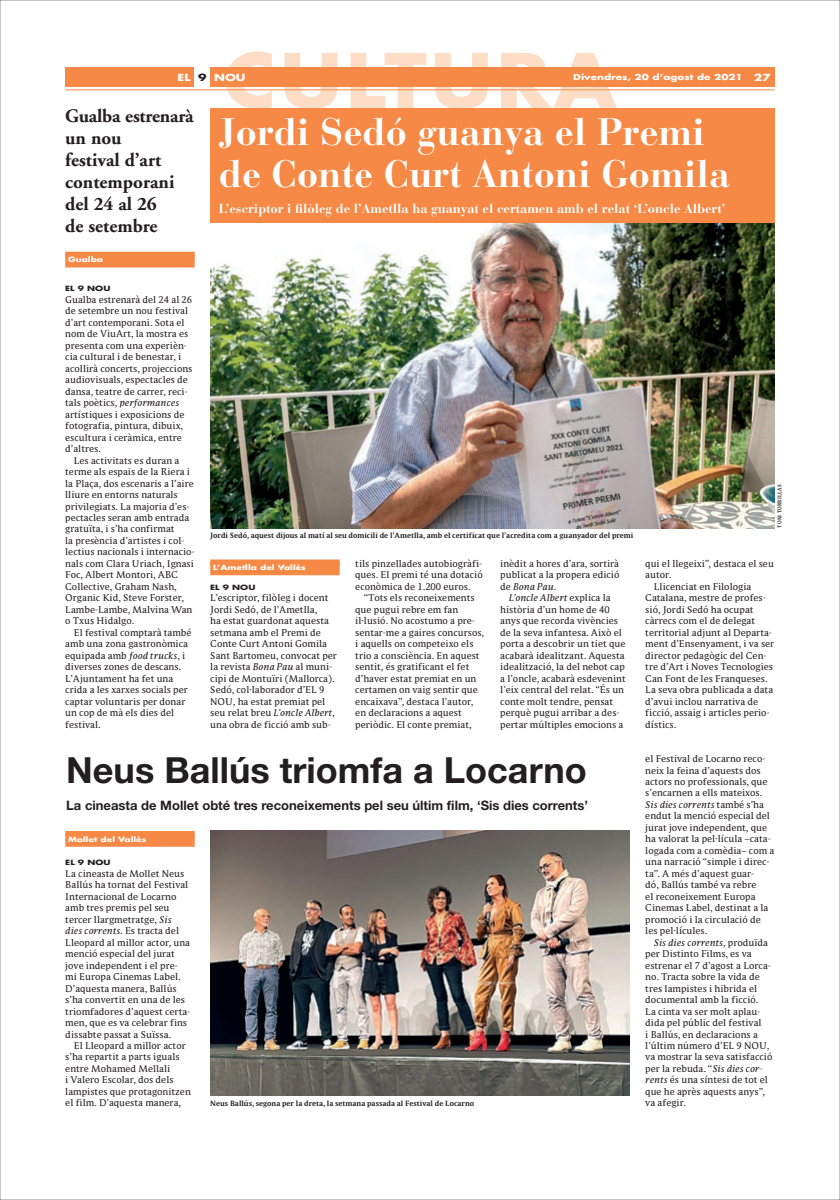
<style>
.page{position:relative;width:840px;height:1200px;background:#fff}
.page>*{position:absolute;margin:0;border:0;box-sizing:border-box;transform-origin:0 0}
.t1{font:700 73px "Futura";letter-spacing:.04em;color:#fdddc6;scale:1.1 1}
.t2{font:700 38px/42px "Bauer Bodoni";color:#fff}
.t3{font:700 36px "Helvetica Neue";color:#231f20}
.t4{font:700 19px/22px "Adobe Garamond";color:#231f20}
.t5{font:700 13px "Bauer Bodoni";color:#fff}
.t6{font:700 13px "Helvetica Neue";color:#231f20}
.t7{font:700 9.5px "Futura";color:#fff;scale:1.3 1}
.t8{font:9px/11.5px "Parable LF";color:#231f20}
.t9{font:700 8px "Futura";color:#fff;scale:1.3 1}
.t10{font:700 7px "Parable LF";color:#231f20}
.t11{font:700 7px "Futura";color:#fff;scale:1.3 1}
.t12{font:700 7px "Futura";color:#231f20;scale:1.3 1}
.t13{font:700 5px "Parable LF";letter-spacing:.05em;color:#231f20;scale:.86 1}
.s1{font-size:9.5px}
.s2{color:#231f20}
.s3{font-style:italic}
</style>
<div class="page">
<div style="left:65px;top:67px;width:709px;height:19px;background:#f68945"></div>
<div style="left:194px;top:67px;width:16px;height:20px;background:#fff"></div>
<hr style="left:65px;top:90px;width:709px;height:1px;background:#f68945">
<img style="left:210px;top:222px;width:564px;height:306px">
<div style="left:65px;top:252px;width:129px;height:5px;background:#f68945"></div>
<div style="left:65px;top:254px;width:129px;height:13px;background:#f68945"></div>
<img style="left:210px;top:830px;width:419px;height:265px">
<div style="left:65px;top:830px;width:129px;height:6px;background:#f68945"></div>
<div style="left:65px;top:833px;width:129px;height:13px;background:#f68945"></div>
<div style="left:210px;top:108px;width:564px;height:91px;background:#f68945"></div>
<div style="left:210px;top:200px;width:564px;height:22px;background:#f68945"></div>
<div style="left:210px;top:559px;width:129px;height:6px;background:#f68945"></div>
<div style="left:210px;top:562px;width:129px;height:13px;background:#f68945"></div>
<h1 class="t1" style="left:223px;top:32px;width:358px">CULTURA</h1>
<p class="t9" style="left:573px;top:71px;width:153px">Divendres, 20 d’agost de 2021 <span class="s1">27</span></p>
<p class="t7" style="left:177px;top:71px;width:54px">EL <span class="s2">9</span> NOU</p>
<h3 class="t4" style="left:65px;top:105px;width:130px">Gualba estrenarà un nou<br>festival d’art contemporani del 24 al 26<br>de setembre</h3>
<p class="t11" style="left:68px;top:255px;width:28px">Gualba</p>
<p class="t12" style="left:65px;top:284px;width:36px">EL 9 NOU</p>
<p class="t8" style="left:65px;top:293px;width:129px">Gualba estrenarà del 24 al 26 de setembre un nou festival d’art contemporani. Sota el nom de ViuArt, la mostra es presenta com una experièn· cia cultural i de benestar, i acollirà concerts, projeccions audiovisuals, espectacles de dansa, teatre de carrer, reci· tals poètics, <span class="s3">performances </span>artístiques i exposicions de fotografia, pintura, dibuix, escultura i ceràmica, entre d’altres.</p>
<p class="t8" style="left:65px;top:454px;width:131px;text-indent:9px">Les activitats es duran a terme als espais de la Riera i la Plaça, dos escenaris a l’aire lliure en entorns naturals privilegiats. La majoria d’es· pectacles seran amb entrada gratuïta, i s’ha confirmat<br>la presència d’artistes i col· lectius nacionals i internacio· nals com Clara Uriach, Ignasi<br>Foc, Albert Montori, ABC<br>Collective, Graham Nash,<br>Organic Kid, Steve Forster,<br>Lambe-Lambe, Malvina Wan o Txus Hidalgo.</p>
<p class="t8" style="left:65px;top:626px;width:128px;text-indent:9px">El festival comptarà també amb una zona gastronòmica equipada amb <span class="s3">food trucks</span>, i diverses zones de descans.<br>L’Ajuntament ha fet una crida a les xarxes socials per captar voluntaris per donar un cop de mà els dies del festival.</p>
<h2 class="t2" style="left:219px;top:111px;width:513px">Jordi Sedó guanya el Premi de Conte Curt Antoni Gomila</h2>
<h3 class="t5" style="left:219px;top:200px;width:508px">L’escriptor i filòleg de l’Ametlla ha guanyat el certamen amb el relat ‘L’oncle Albert’</h3>
<p class="t13" style="left:775px;top:527px;width:52px;rotate:-90deg">TONI TORRILLAS</p>
<p class="t10" style="left:210px;top:531px;width:424px">Jordi Sedó, aquest dijous al matí al seu domicili de l’Ametlla, amb el certificat que l’acredita com a guanyador del premi</p>
<p class="t8" style="left:355px;top:557px;width:129px;text-align:justify">tils pinzellades autobiogràfi· ques. El premi té una dotació econòmica de 1.200 euros.</p>
<p class="t8" style="left:355px;top:592px;width:130px;text-indent:9px">“Tots els reconeixements que pugui rebre em fan il·lusió. No acostumo a pre· sentar-me a gaires concursos, i aquells on competeixo els trio a consciència. En aquest sentit, és gratificant el fet d’haver estat premiat en un certamen on vaig sentir que encaixava”, destaca l’autor, en declaracions a aquest periòdic. El conte premiat,</p>
<p class="t8" style="left:500px;top:557px;width:121px;text-align:justify">inèdit a hores d’ara, sortirà publicat a la propera edició de <span class="s3">Bona Pau</span>.</p>
<p class="t8" style="left:500px;top:592px;width:127px;text-indent:9px"><span class="s3">L’oncle Albert</span> explica la història d’un home de 40 anys que recorda vivències de la seva infantesa. Això el porta a descobrir un tiet que acabarà idealitzant. Aquesta idealització, la del nebot cap a l’oncle, acabarà esdevenint l’eix central del relat. “És un conte molt tendre, pensat perquè pugui arribar a des· pertar múltiples emocions a</p>
<p class="t8" style="left:645px;top:557px;width:130px">qui el llegeixi”, destaca el seu</p>
<p class="t8" style="left:645px;top:569px;width:28px">autor.</p>
<p class="t8" style="left:653px;top:580px;width:99px">Llicenciat en Filologia</p>
<p class="t8" style="left:645px;top:592px;width:122px">Catalana, mestre de profes·</p>
<p class="t8" style="left:645px;top:603px;width:110px">sió, Jordi Sedó ha ocupat</p>
<p class="t8" style="left:645px;top:615px;width:111px">càrrecs com el de delegat</p>
<p class="t8" style="left:645px;top:626px;width:128px">territorial adjunt al Departa·</p>
<p class="t8" style="left:645px;top:637px;width:130px">ment d’Ensenyament, i va ser</p>
<p class="t8" style="left:645px;top:649px;width:123px">director pedagògic del Cen·</p>
<p class="t8" style="left:645px;top:660px;width:129px">tre d’Art i Noves Tecnologies</p>
<p class="t8" style="left:645px;top:672px;width:124px">Can Font de les Franqueses.</p>
<p class="t8" style="left:645px;top:683px;width:129px">La seva obra publicada a data</p>
<p class="t8" style="left:645px;top:695px;width:114px">d’avui inclou narrativa de</p>
<p class="t8" style="left:645px;top:706px;width:126px">ficció, assaig i articles perio·</p>
<p class="t8" style="left:645px;top:718px;width:32px">dístics.</p>
<p class="t11" style="left:213px;top:562px;width:73px">L’Ametlla del Vallès</p>
<p class="t12" style="left:210px;top:582px;width:36px">EL 9 NOU</p>
<p class="t8" style="left:210px;top:592px;width:128px">L’escriptor, filòleg i docent<br>Jordi Sedó, de l’Ametlla,<br>ha estat guardonat aquesta setmana amb el Premi de<br>Conte Curt Antoni Gomila<br>Sant Bartomeu, convocat per la revista <span class="s3">Bona Pau</span> al muni· cipi de Montuïri (Mallorca).<br>Sedó, col·laborador d’EL 9<br>NOU, ha estat premiat pel seu relat breu <span class="s3">L’oncle Albert</span>, una obra de ficció amb sub·</p>
<h3 class="t3" style="left:66px;top:747px;width:521px">Neus Ballús triomfa a Locarno</h3>
<h3 class="t6" style="left:66px;top:797px;width:523px">La cineasta de Mollet obté tres reconeixements pel seu últim film, ‘Sis dies corrents’</h3>
<p class="t11" style="left:68px;top:834px;width:62px">Mollet del Vallès</p>
<p class="t12" style="left:65px;top:857px;width:36px">EL 9 NOU</p>
<p class="t8" style="left:65px;top:867px;width:126px">La cineasta de Mollet Neus<br>Ballús ha tornat del Festival<br>Internacional de Locarno amb tres premis pel seu tercer llargmetratge, <span class="s3">Sis dies corrents</span>. Es tracta del<br>Lleopard al millor actor, una menció especial del jurat jove independent i el pre· mi Europa Cinemas Label.<br>D’aquesta manera, Ballús s’ha convertit en una de les triomfadores d’aquest certa· men, que es va celebrar fins dissabte passat a Suïssa.</p>
<p class="t8" style="left:65px;top:1039px;width:127px;text-indent:9px">El Lleopard a millor actor s’ha repartit a parts iguals entre Mohamed Mellali<br>i Valero Escolar, dos dels lampistes que protagonitzen el film. D’aquesta manera,</p>
<p class="t10" style="left:210px;top:1098px;width:265px">Neus Ballús, segona per la dreta, la setmana passada al Festival de Locarno</p>
<p class="t8" style="left:645px;top:752px;width:130px">el Festival de Locarno reco· neix la feina d’aquests dos actors no professionals, que s’encarnen a ells mateixos.<br><span class="s3">Sis dies corrents</span> també s’ha endut la menció especial del jurat jove independent, que ha valorat la pel·lícula –cata· logada com a comèdia– com a una narració “simple i direc· ta”. A més d’aquest guar·<br>dó, Ballús també va rebre<br>el reconeixement Europa<br>Cinemas Label, destinat a la promoció i la circulació de les pel·lícules.</p>
<p class="t8" style="left:645px;top:936px;width:128px;text-indent:9px"><span class="s3">Sis dies corrents</span>, produïda per Distinto Films, es va estrenar el 7 d’agost a Lorca· no. Tracta sobre la vida de tres lampistes i hibrida el documental amb la ficció.<br>La cinta va ser molt aplau· dida pel públic del festival<br>i Ballús, en declaracions a l’últim número d’EL 9 NOU, va mostrar la seva satisfacció per la rebuda. “<span class="s3">Sis dies cor&shy;rents</span> és una síntesi de tot el que he après aquests anys”, va afegir.</p>
</div>
